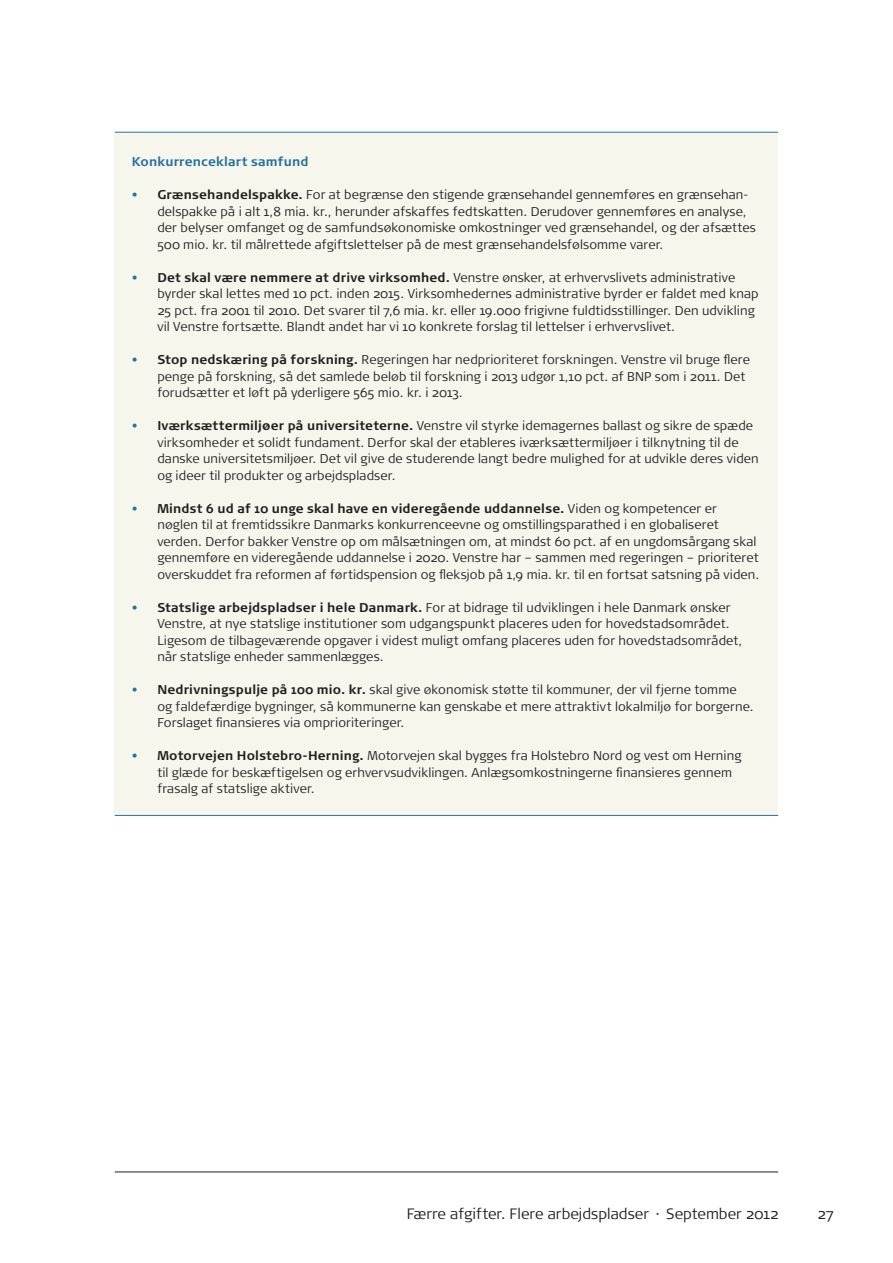
<style>
.page{position:relative;width:893px;height:1263px;background:#fff}
.page>*{position:absolute;margin:0;border:0;box-sizing:border-box;transform-origin:0 0}
.t1{font:300 15px "Signa Pro";color:#231f20}
.Boks_brød{font:300 12.75px/16.5px "Signa Pro";letter-spacing:.01em;color:#231f20}
.Boks_brød_bold{font:700 12.75px "Signa Pro";letter-spacing:.015em;color:#2571a0}
.s1{color:#2571a0}
.s2{font-weight:700}
</style>
<div class="page">
<div style="left:115px;top:132px;width:663px;height:684px;background:#f7f6ed"></div>
<hr style="left:115px;top:132px;width:663px;height:1px;background:#2571a0">
<hr style="left:115px;top:815px;width:663px;height:1px;background:#2571a0">
<hr style="left:115px;top:1171px;width:663px;height:1px;background:#231f20">
<p class="Boks_brød_bold" style="left:132px;top:154px;width:178px">Konkurrenceklart samfund</p>
<p class="Boks_brød" style="left:157px;top:187px;width:600px;text-indent:-26px"><span class="s1">•</span> <span class="s2">Grænsehandelspakke.</span> For at begrænse den stigende grænsehandel gennemføres en grænsehan&shy;delspakke på i alt 1,8 mia. kr., herunder afskaffes fedtskatten. Derudover gennemføres en analyse, der belyser omfanget og de samfundsøkonomiske omkostninger ved grænsehandel, og der afsættes 500 mio. kr. til målrettede afgiftslettelser på de mest grænsehandelsfølsomme varer.</p>
<p class="Boks_brød" style="left:157px;top:269px;width:603px;text-indent:-26px"><span class="s1">•</span> <span class="s2">Det skal være nemmere at drive virksomhed.</span> Venstre ønsker, at erhvervslivets administrative byrder skal lettes med 10 pct. inden 2015. Virksomhedernes administrative byrder er faldet med knap 25 pct. fra 2001 til 2010. Det svarer til 7,6 mia. kr. eller 19.000 frigivne fuldtidsstillinger. Den udvikling vil Venstre fortsætte. Blandt andet har vi 10 konkrete forslag til lettelser i erhvervslivet.</p>
<p class="Boks_brød" style="left:157px;top:352px;width:594px;text-indent:-26px"><span class="s1">•</span> <span class="s2">Stop nedskæring på forskning.</span> Regeringen har nedprioriteret forskningen. Venstre vil bruge flere penge på forskning, så det samlede beløb til forskning i 2013 udgør 1,10 pct. af BNP som i 2011. Det forudsætter et løft på yderligere 565 mio. kr. i 2013.</p>
<p class="Boks_brød" style="left:157px;top:418px;width:603px;text-indent:-26px"><span class="s1">•</span> <span class="s2">Iværksættermiljøer på universiteterne.</span> Venstre vil styrke idemagernes ballast og sikre de spæde virksomheder et solidt fundament. Derfor skal der etableres iværksættermiljøer i tilknytning til de danske universitetsmiljøer. Det vil give de studerende langt bedre mulighed for at udvikle deres viden og ideer til produkter og arbejdspladser.</p>
<p class="Boks_brød" style="left:157px;top:500px;width:604px;text-indent:-26px"><span class="s1">•</span> <span class="s2">Mindst 6 ud af 10 unge skal have en videregående uddannelse.</span> Viden og kompetencer er nøglen til at fremtidssikre Danmarks konkurrenceevne og omstillingsparathed i en globaliseret verden. Derfor bakker Venstre op om målsætningen om, at mindst 60 pct. af en ungdomsårgang skal gennemføre en videregående uddannelse i 2020. Venstre har – sammen med regeringen – prioriteret overskuddet fra reformen af førtidspension og fleksjob på 1,9 mia. kr. til en fortsat satsning på viden.</p>
<p class="Boks_brød" style="left:157px;top:599px;width:586px;text-indent:-26px"><span class="s1">•</span> <span class="s2">Statslige arbejdspladser i hele Danmark.</span> For at bidrage til udviklingen i hele Danmark ønsker Venstre, at nye statslige institutioner som udgangspunkt placeres uden for hovedstadsområdet.<br>Ligesom de tilbageværende opgaver i videst muligt omfang placeres uden for hovedstadsområdet, når statslige enheder sammenlægges.</p>
<p class="Boks_brød" style="left:157px;top:682px;width:598px;text-indent:-26px"><span class="s1">•</span> <span class="s2">Nedrivningspulje på 100 mio. kr.</span> skal give økonomisk støtte til kommuner, der vil fjerne tomme og faldefærdige bygninger, så kommunerne kan genskabe et mere attraktivt lokalmiljø for borgerne.<br>Forslaget finansieres via omprioriteringer.</p>
<p class="Boks_brød" style="left:157px;top:748px;width:586px;text-indent:-26px"><span class="s1">•</span> <span class="s2">Motorvejen Holstebro-Herning.</span> Motorvejen skal bygges fra Holstebro Nord og vest om Herning til glæde for beskæftigelsen og erhvervsudviklingen. Anlægsomkostningerne finansieres gennem frasalg af statslige aktiver.</p>
<p class="t1" style="left:407px;top:1205px;width:373px">Færre afgifter. Flere arbejdspladser · September 2012</p>
<p class="t1" style="left:817px;top:1205px;width:17px">27</p>
</div>
